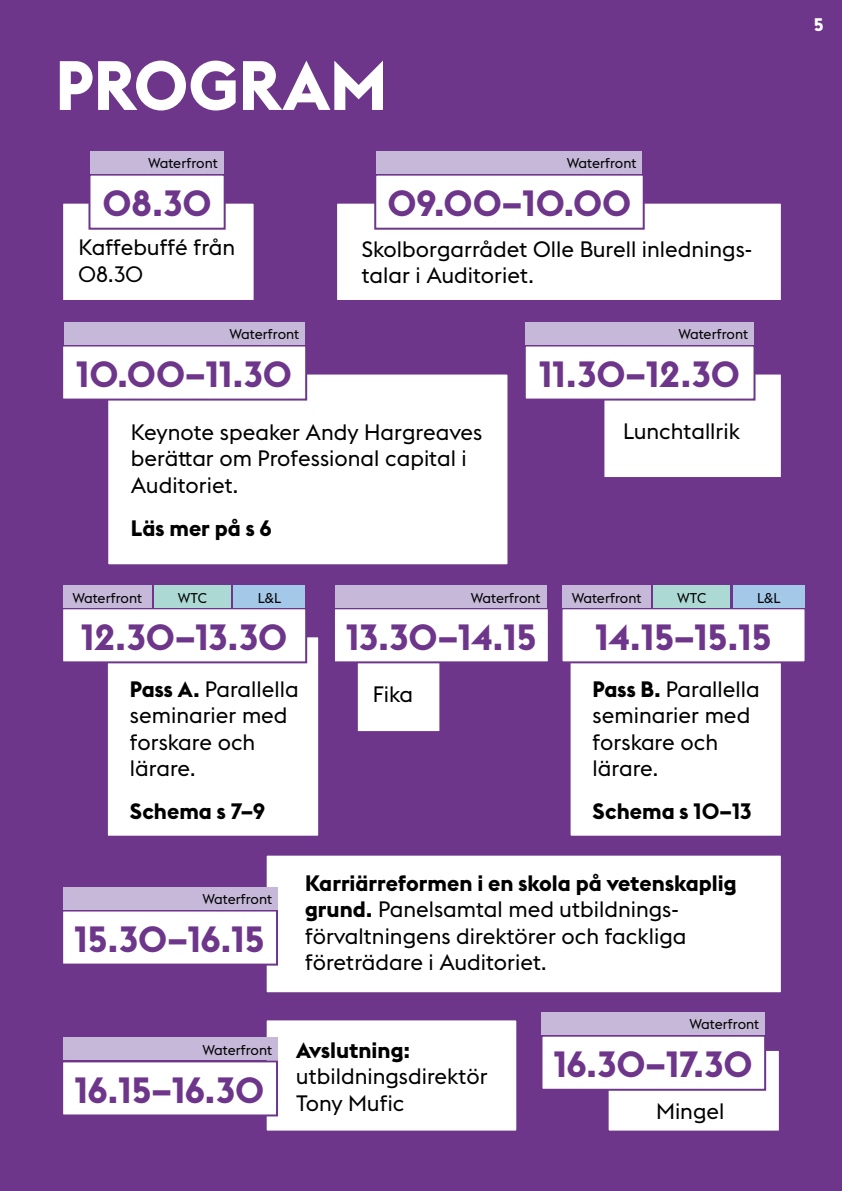
<style>
.page{position:relative;width:842px;height:1191px;background:#6d368a}
.page>*{position:absolute;margin:0;border:0;box-sizing:border-box;transform-origin:0 0}
.t1{font:700 68.6px "Stockholm Type";color:#fff}
.t2{font:700 36px "Stockholm Type";color:#6d368a}
.t3{font:22px/26.4px "Stockholm Type";color:#000}
.t4{font:700 22px "Stockholm Type";color:#000}
.t5{font:700 18px "Stockholm Type";color:#fff}
.t6{font:14px "Stockholm Type";color:#000}
.s1{font-weight:700}
</style>
<div class="page">
<div style="left:335px;top:202px;width:448px;height:100px;background:#fff;border:2px solid #6d368a"></div>
<div style="left:265px;top:853px;width:518px;height:141px;background:#fff;border:2px solid #6d368a"></div>
<div style="left:265px;top:1018px;width:253px;height:114px;background:#fff;border:2px solid #6d368a"></div>
<div style="left:607px;top:1049px;width:174px;height:83px;background:#fff;border:2px solid #6d368a"></div>
<div style="left:106px;top:372px;width:403px;height:194px;background:#fff;border:2px solid #6d368a"></div>
<div style="left:106px;top:635px;width:214px;height:202px;background:#fff;border:2px solid #6d368a"></div>
<div style="left:569px;top:635px;width:214px;height:202px;background:#fff;border:2px solid #6d368a"></div>
<div style="left:356px;top:654px;width:85px;height:79px;background:#fff;border:2px solid #6d368a"></div>
<div style="left:602px;top:372px;width:181px;height:107px;background:#fff;border:2px solid #6d368a"></div>
<div style="left:61px;top:202px;width:195px;height:100px;background:#fff;border:2px solid #6d368a"></div>
<div style="left:375px;top:175px;width:269px;height:54px;background:#fff"></div>
<div style="left:374px;top:174px;width:271px;height:56px;border:2px solid #6d368a"></div>
<div style="left:62px;top:910px;width:215px;height:54px;background:#fff"></div>
<div style="left:61px;top:909px;width:217px;height:56px;border:2px solid #6d368a"></div>
<div style="left:62px;top:1061px;width:215px;height:54px;background:#fff"></div>
<div style="left:61px;top:1060px;width:217px;height:56px;border:2px solid #6d368a"></div>
<div style="left:541px;top:1035px;width:224px;height:54px;background:#fff"></div>
<div style="left:540px;top:1034px;width:226px;height:56px;border:2px solid #6d368a"></div>
<div style="left:62px;top:345px;width:244px;height:54px;background:#fff"></div>
<div style="left:61px;top:344px;width:246px;height:56px;border:2px solid #6d368a"></div>
<div style="left:62px;top:608px;width:244px;height:54px;background:#fff"></div>
<div style="left:61px;top:607px;width:246px;height:56px;border:2px solid #6d368a"></div>
<div style="left:561px;top:608px;width:244px;height:54px;background:#fff"></div>
<div style="left:560px;top:607px;width:246px;height:56px;border:2px solid #6d368a"></div>
<div style="left:334px;top:608px;width:215px;height:54px;background:#fff"></div>
<div style="left:333px;top:607px;width:217px;height:56px;border:2px solid #6d368a"></div>
<div style="left:525px;top:345px;width:229px;height:54px;background:#fff"></div>
<div style="left:524px;top:344px;width:231px;height:56px;border:2px solid #6d368a"></div>
<div style="left:89px;top:175px;width:136px;height:54px;background:#fff"></div>
<div style="left:88px;top:174px;width:138px;height:56px;border:2px solid #6d368a"></div>
<div style="left:63px;top:585px;width:88px;height:23px;background:#c5b8d8"></div>
<div style="left:63px;top:886px;width:215px;height:23px;background:#c5b8d8"></div>
<div style="left:63px;top:1037px;width:215px;height:23px;background:#c5b8d8"></div>
<div style="left:541px;top:1011px;width:224px;height:23px;background:#c5b8d8"></div>
<div style="left:64px;top:322px;width:241px;height:22px;background:#c5b8d8"></div>
<div style="left:526px;top:322px;width:228px;height:22px;background:#c5b8d8"></div>
<div style="left:91px;top:151px;width:133px;height:23px;background:#c5b8d8"></div>
<div style="left:376px;top:151px;width:266px;height:23px;background:#c5b8d8"></div>
<div style="left:335px;top:585px;width:211px;height:23px;background:#c5b8d8"></div>
<div style="left:563px;top:585px;width:88px;height:23px;background:#c5b8d8"></div>
<div style="left:154px;top:585px;width:77px;height:23px;background:#acd9d3"></div>
<div style="left:654px;top:585px;width:76px;height:23px;background:#acd9d3"></div>
<div style="left:234px;top:585px;width:71px;height:23px;background:#a4c9e8"></div>
<div style="left:733px;top:585px;width:71px;height:23px;background:#a4c9e8"></div>
<h1 class="t1" style="left:55px;top:37px;width:334px">PROGRAM</h1>
<p class="t6" style="left:148px;top:153px;width:71px">Waterfront</p>
<p class="t6" style="left:567px;top:153px;width:71px">Waterfront</p>
<h2 class="t2" style="left:102px;top:178px;width:111px">08.30</h2>
<p class="t3" style="left:79px;top:233px;width:158px">Kaffebuffé från<br>08.30</p>
<h2 class="t2" style="left:388px;top:178px;width:245px">09.00–10.00</h2>
<p class="t3" style="left:362px;top:234px;width:392px">Skolborgarrådet Olle Burell inlednings&shy;talar i Auditoriet.</p>
<p class="t6" style="left:229px;top:324px;width:71px">Waterfront</p>
<p class="t6" style="left:678px;top:324px;width:71px">Waterfront</p>
<h2 class="t2" style="left:76px;top:349px;width:217px">10.00–11.30</h2>
<p class="t3" style="left:131px;top:418px;width:353px">Keynote speaker Andy Hargreaves berättar om Professional capital i<br>Auditoriet.</p>
<p class="t4" style="left:131px;top:512px;width:142px">Läs mer på s 6</p>
<h2 class="t2" style="left:539px;top:349px;width:202px">11.30–12.30</h2>
<p class="t3" style="left:623px;top:417px;width:119px">Lunchtallrik</p>
<p class="t6" style="left:72px;top:588px;width:71px">Waterfront</p>
<p class="t6" style="left:178px;top:588px;width:31px">WTC</p>
<p class="t6" style="left:258px;top:588px;width:25px">L&amp;L</p>
<p class="t6" style="left:677px;top:588px;width:31px">WTC</p>
<p class="t6" style="left:757px;top:588px;width:25px">L&amp;L</p>
<p class="t6" style="left:471px;top:588px;width:71px">Waterfront</p>
<p class="t6" style="left:572px;top:588px;width:71px">Waterfront</p>
<h2 class="t2" style="left:81px;top:611px;width:208px">12.30–13.30</h2>
<h2 class="t2" style="left:346px;top:611px;width:192px">13.30–14.15</h2>
<h2 class="t2" style="left:595px;top:611px;width:178px">14.15–15.15</h2>
<p class="t3" style="left:130px;top:674px;width:170px"><span class="s1">Pass A.</span> Parallella seminarier med forskare och lärare.</p>
<p class="t4" style="left:130px;top:796px;width:137px">Schema s 7–9</p>
<p class="t3" style="left:373px;top:680px;width:42px">Fika</p>
<p class="t3" style="left:593px;top:674px;width:169px"><span class="s1">Pass B.</span> Parallella seminarier med forskare och lärare.</p>
<p class="t4" style="left:593px;top:796px;width:160px">Schema s 10–13</p>
<p class="t6" style="left:202px;top:889px;width:71px">Waterfront</p>
<h2 class="t2" style="left:75px;top:914px;width:191px">15.30–16.15</h2>
<p class="t3" style="left:305px;top:869px;width:433px"><span class="s1">Karriärreformen i en skola på vetenskaplig grund.</span> Panelsamtal med utbildnings&shy;förvaltningens direktörer och fackliga företrädare i Auditoriet.</p>
<p class="t6" style="left:689px;top:1014px;width:71px">Waterfront</p>
<p class="t6" style="left:202px;top:1040px;width:71px">Waterfront</p>
<h2 class="t2" style="left:75px;top:1064px;width:191px">16.15–16.30</h2>
<p class="t4" style="left:296px;top:1034px;width:116px">Avslutning:</p>
<p class="t3" style="left:296px;top:1062px;width:193px">utbildningsdirektör<br>Tony Mufic</p>
<h2 class="t2" style="left:554px;top:1039px;width:200px">16.30–17.30</h2>
<p class="t3" style="left:656px;top:1097px;width:70px">Mingel</p>
<p class="t5" style="left:814px;top:12px;width:11px">5</p>
</div>
